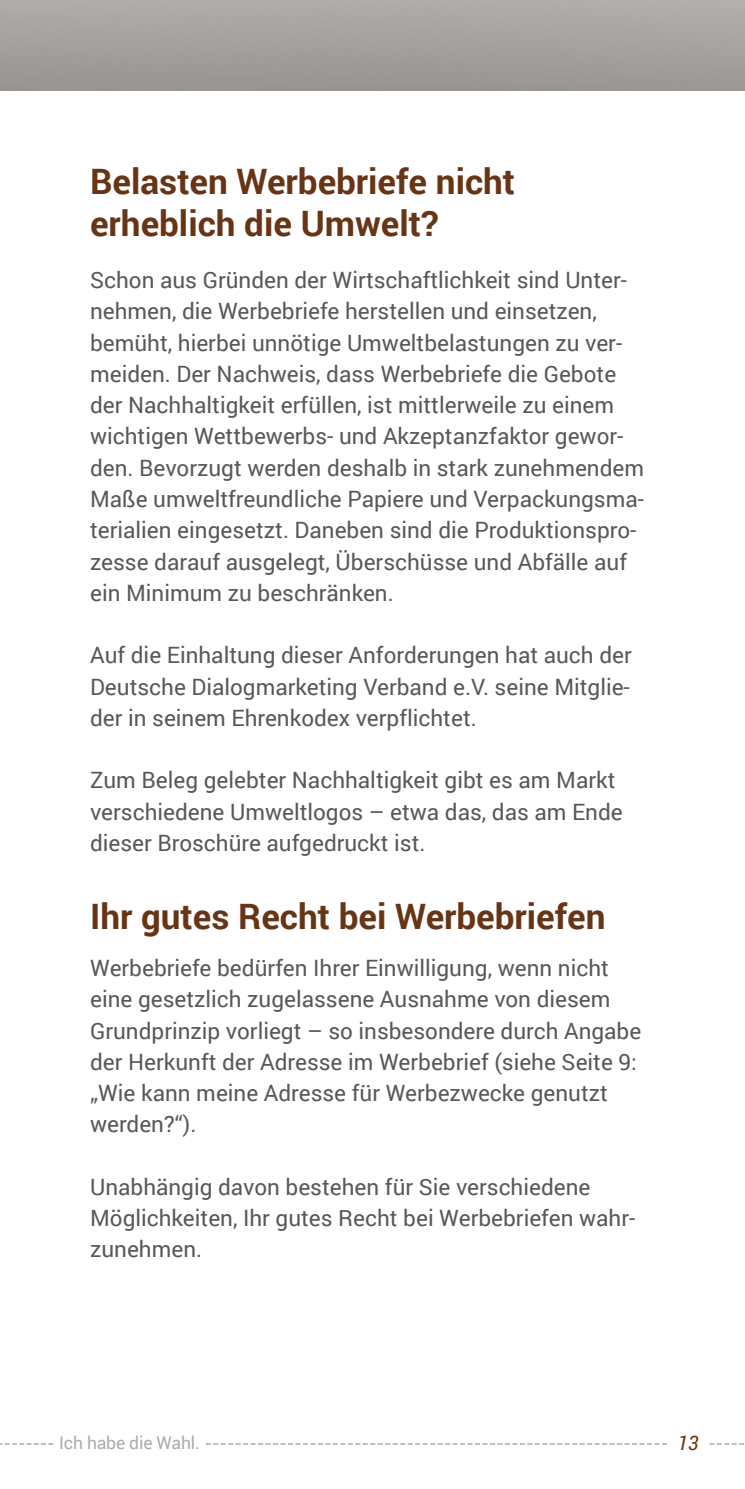
<style>
.page{position:relative;width:745px;height:1489px;background:#fff}
.page>*{position:absolute;margin:0;border:0;box-sizing:border-box;transform-origin:0 0}
._04_Headline_Text{font:700 35px/41.2px "Roboto";color:#673515}
._04_Fließtext{font:22.5px/31.2px "Roboto";color:#58585a}
.t1{font:italic 20px "Roboto";color:#673515}
.t2{font:17.5px "Roboto";letter-spacing:-.01em;color:#aeacab}
</style>
<div class="page">
<svg style="left:709px;top:1443px;width:35px;height:1px"></svg>
<svg style="left:206px;top:1443px;width:460px;height:1px"></svg>
<svg style="left:0;top:1443px;width:53px;height:1px"></svg>
<p class="_04_Headline_Text" style="left:90px;top:160px;width:426px">Belasten Werbebriefe nicht erheblich die Umwelt?</p>
<p class="_04_Fließtext" style="left:90px;top:264px;width:555px">Schon aus Gründen der Wirtschaftlichkeit sind Unter&shy;nehmen, die Werbebriefe herstellen und einsetzen, bemüht, hierbei unnötige Umweltbelastungen zu ver&shy;meiden. Der Nachweis, dass Werbebriefe die Gebote der Nachhaltigkeit erfüllen, ist mittlerweile zu einem wichtigen Wettbewerbs- und Akzeptanzfaktor gewor&shy;den. Bevorzugt werden deshalb in stark zunehmendem Maße umweltfreundliche Papiere und Verpackungsma&shy;terialien eingesetzt. Daneben sind die Produktionspro&shy;zesse darauf ausgelegt, Überschüsse und Abfälle auf ein Minimum zu beschränken.</p>
<p class="_04_Fließtext" style="left:90px;top:639px;width:543px;text-align:justify">Auf die Einhaltung dieser Anforderungen hat auch der Deutsche Dialogmarketing Verband e.V. seine Mitglie&shy;der in seinem Ehrenkodex verpflichtet.</p>
<p class="_04_Fließtext" style="left:90px;top:764px;width:534px">Zum Beleg gelebter Nachhaltigkeit gibt es am Markt verschiedene Umweltlogos – etwa das, das am Ende dieser Broschüre aufgedruckt ist.</p>
<p class="_04_Headline_Text" style="left:90px;top:894px;width:516px">Ihr gutes Recht bei Werbebriefen</p>
<p class="_04_Fließtext" style="left:90px;top:951px;width:552px">Werbebriefe bedürfen Ihrer Einwilligung, wenn nicht eine gesetzlich zugelassene Ausnahme von diesem Grundprinzip vorliegt – so insbesondere durch Angabe der Herkunft der Adresse im Werbebrief (siehe Seite 9: „Wie kann meine Adresse für Werbezwecke genutzt werden?“).</p>
<p class="_04_Fließtext" style="left:90px;top:1170px;width:546px">Unabhängig davon bestehen für Sie verschiedene<br>Möglichkeiten, Ihr gutes Recht bei Werbebriefen wahr&shy;zunehmen.</p>
<p class="t2" style="left:59px;top:1430px;width:142px">Ich habe die Wahl.</p>
<p class="t1" style="left:677px;top:1428px;width:23px">13</p>
</div>
